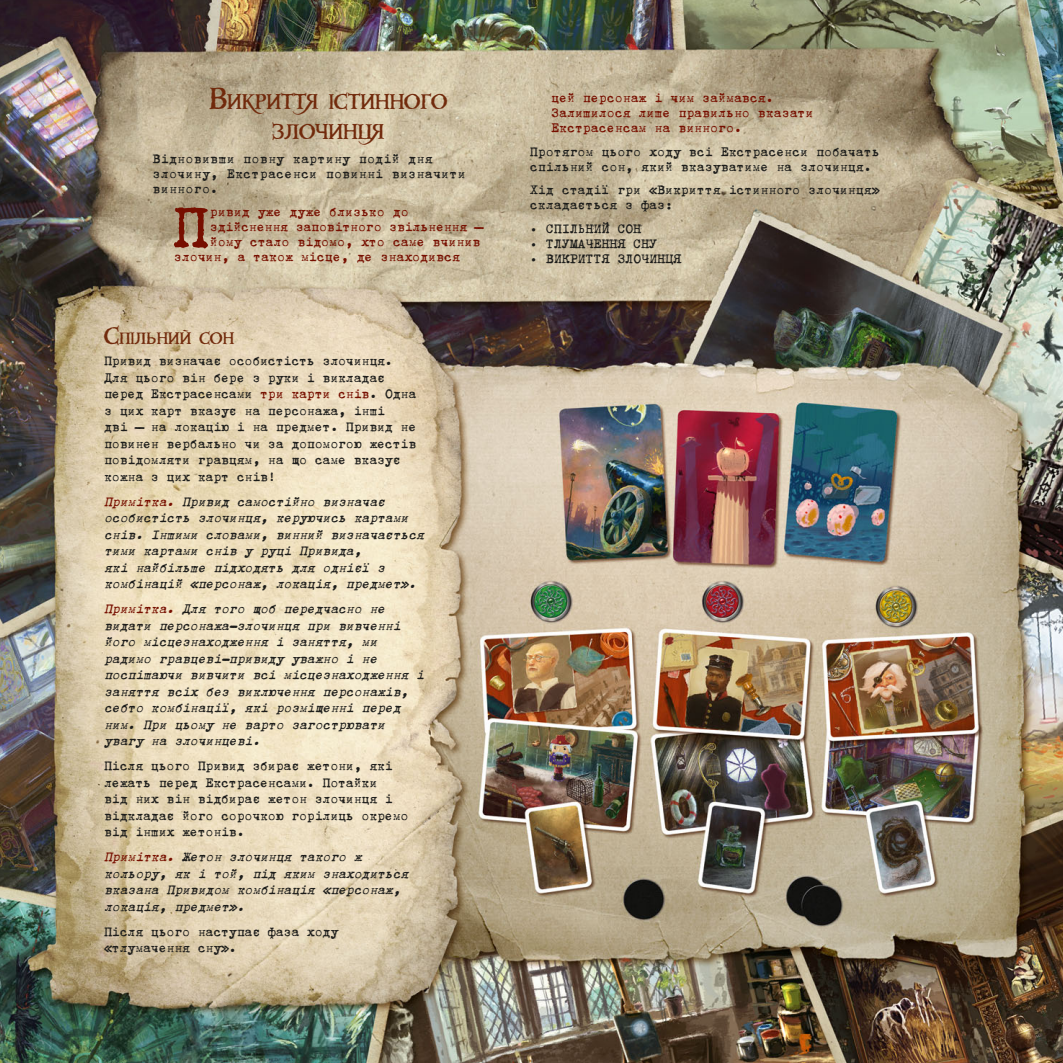
<style>
.page{position:relative;width:1063px;height:1063px;background:#fff}
.page>*{position:absolute;margin:0;border:0;box-sizing:border-box;transform-origin:0 0}
.t1{font:67.35px "Trixie C";color:#770f00}
.t2{font:500 18.9px/30px "Windlass";color:#712a0c}
.t3{font:15px/16.5px "Trixie C";letter-spacing:-.03em;color:#1d1d1b}
.t4{font:italic 15px/16.5px "Trixie C";letter-spacing:-.03em;color:#1d1d1b}
.t5{font:15px/15px "Trixie C";letter-spacing:-.02em;color:#770f00}
.t6{font:15px/15px "Trixie C";color:#1d1d1b}
.t7{font:500 14.7px "Windlass";color:#712a0c}
.s1{font-size:27px}
.s2{font-size:21px}
.s3{color:#770f00}
</style>
<div class="page">
<img style="left:0;top:0;width:1063px;height:1063px">
<p class="t2" style="left:273px;top:88px;width:176px;text-indent:-63px"><span class="s1">В</span>ИКРИТТЯІСТИННОГО<br>ЗЛОЧИНЦЯ</p>
<p class="t6" style="left:153px;top:150px;width:315px">Відновивши повну картину подій дня злочину, Екстрасенси повинні визначити винного.</p>
<h1 class="t1" style="left:172px;top:183px;width:39px">П</h1>
<p class="t5" style="left:210px;top:203px;width:201px">ривид уже дуже близько до</p>
<p class="t5" style="left:210px;top:218px;width:275px">здійснення заповітного звільнення —</p>
<p class="t5" style="left:210px;top:233px;width:272px">йому стало відомо, хто саме вчинив</p>
<p class="t5" style="left:174px;top:248px;width:288px">злочин, а також місце, де знаходився</p>
<p class="t7" style="left:104px;top:334px;width:131px"><span class="s2">С</span>ПІЛЬНИЙ СОН</p>
<p class="t3" style="left:104px;top:352px;width:314px">Привид визначає особистість злочинця.<br>Для цього він бере з руки і викладає перед Екстрасенсами <span class="s3">три карти снів</span>. Одна з цих карт вказує на персонажа, інші<br>дві — на локацію і на предмет. Привид не повинен вербально чи за допомогою жестів повідомляти гравцям, на що саме вказує кожна з цих карт снів!</p>
<p class="t4" style="left:104px;top:492px;width:324px"><span class="s3">Примітка.</span> Привид самостійно визначає особистість злочинця, керуючись картами снів. Іншими словами, винний визначається тими картами снів у руці Привида,<br>які найбільше підходять для однієї з комбінацій «персонаж, локація, предмет».</p>
<p class="t4" style="left:104px;top:600px;width:324px"><span class="s3">Примітка.</span> Для того щоб передчасно не видати персонажа-злочинця при вивченні його місцезнаходження і заняття, ми радимо гравцеві-привиду уважно і не поспішаючи вивчити всі місцезнаходження і заняття всіх без виключення персонажів, себто комбінації, які розміщенні перед ним. При цьому не варто загострювати увагу на злочинцеві.</p>
<p class="t3" style="left:104px;top:757px;width:306px">Після цього Привид збирає жетони, які лежать перед Екстрасенсами. Потайки<br>від них він відбирає жетон злочинця і відкладає його сорочкою горілиць окремо від інших жетонів.</p>
<p class="t4" style="left:104px;top:848px;width:309px"><span class="s3">Примітка.</span> Жетон злочинця такого ж кольору, як і той, під яким знаходиться вказана Привидом комбінація «персонаж, локація, предмет».</p>
<p class="t3" style="left:104px;top:922px;width:236px">Після цього наступає фаза ходу «тлумачення сну».</p>
<p class="t5" style="left:551px;top:89px;width:264px">цей персонаж і чим займався.<br>Залишилося лише правильно вказати<br>Екстрасенсам на винного.</p>
<p class="t3" style="left:530px;top:143px;width:352px;line-height:15px">Протягом цього ходу всі Екстрасенси побачать спільний сон, який вказуватиме на злочинця.</p>
<p class="t3" style="left:530px;top:181px;width:352px;line-height:15px">Хід стадії гри «Викриття істинного злочинця» складається з фаз:</p>
<p class="t3" style="left:530px;top:219px;width:113px">• СПІЛЬНИЙ СОН</p>
<p class="t3" style="left:530px;top:234px;width:129px">• ТЛУМАЧЕННЯ СНУ</p>
<p class="t3" style="left:530px;top:249px;width:153px">• ВИКРИТТЯ ЗЛОЧИНЦЯ</p>
</div>
